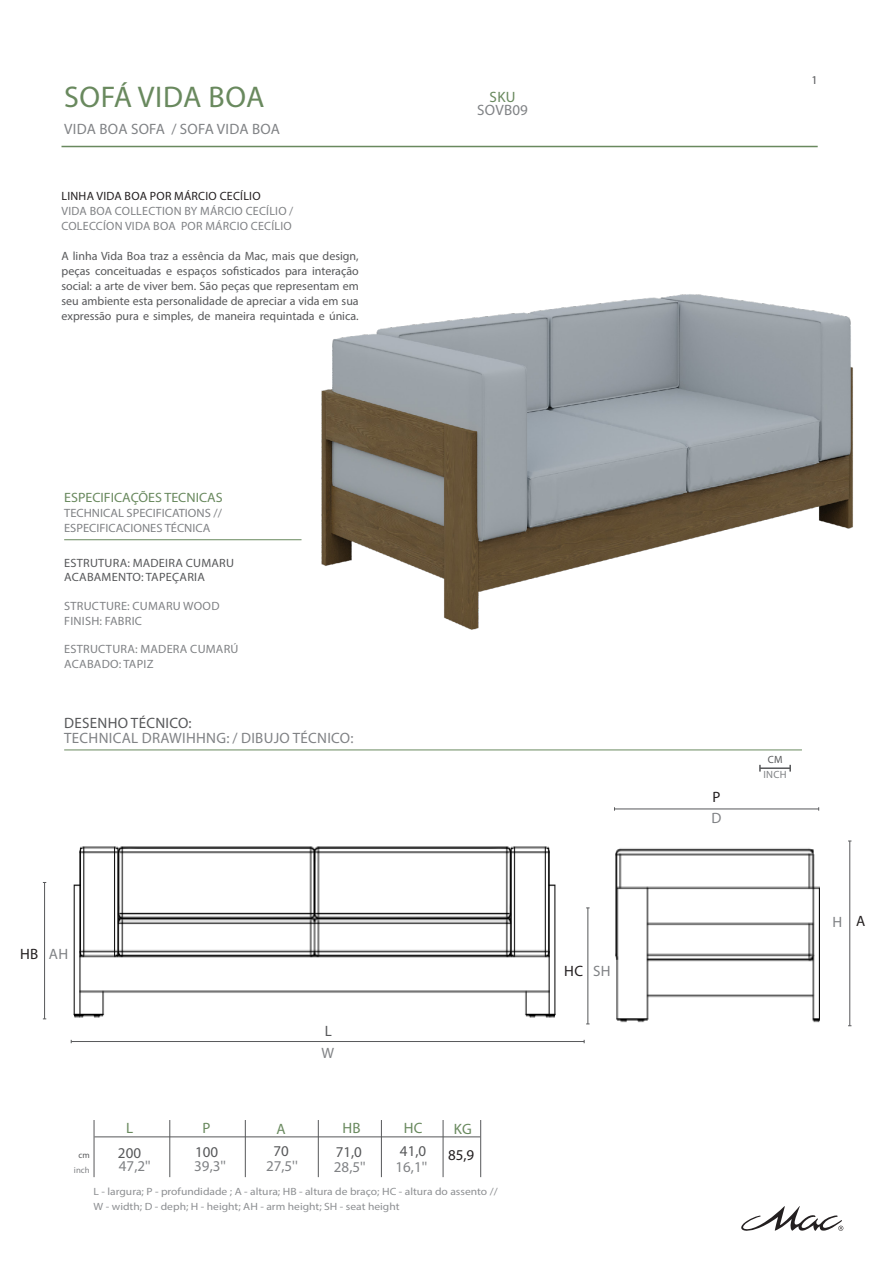
<style>
.page{position:relative;width:893px;height:1263px;background:#fff}
.page>*{position:absolute;margin:0;border:0;box-sizing:border-box;transform-origin:0 0}
.text{font:30px "Myriad Pro";letter-spacing:.02em;color:#69895e}
.text-2{font:15px "Myriad Pro";letter-spacing:.02em;color:#808285}
.text-3{font:15px "Myriad Pro";letter-spacing:.02em;color:#57585a}
.text-4{font:15px "Myriad Pro";letter-spacing:.02em;color:#69895e}
.text-5{font:15px "Myriad Pro";color:#231f20}
.t1{font:13.5px "Myriad Pro";color:#69895e;scale:1.04 1}
.text-6{font:12px/15px "Myriad Pro";color:#57585a;text-align:justify}
.text-7{font:12px "Myriad Pro";letter-spacing:.02em;color:#808285}
.text-8{font:12px "Myriad Pro";color:#808285;scale:1.04 1}
.text-9{font:12px "Myriad Pro";letter-spacing:.02em;color:#57585a}
.text-10{font:12px "Myriad Pro";letter-spacing:.02em;color:#231f20}
.t2{font:10.5px "Myriad Pro";color:#8d8f92;scale:1.1 1}
.text-11{font:10.5px "Myriad Pro";color:#808285}
.text-12{font:10.5px "Myriad Pro";color:#57585a}
.text-13{font:8.7px "Myriad Pro";color:#808285}
.text-14{font:8.7px "Myriad Pro";color:#57585a}
</style>
<div class="page">
<img style="left:73px;top:846px;width:483px;height:172px">
<hr style="left:62px;top:146px;width:756px;height:1px;background:#69895e">
<svg style="left:741px;top:1206px;width:102px;height:25px"></svg>
<hr style="left:64px;top:750px;width:738px;height:1px;background:#69895e">
<hr style="left:64px;top:539px;width:237px;height:1px;background:#69895e">
<hr style="left:71px;top:1041px;width:513px;height:1px;background:#57585a">
<hr style="left:849px;top:841px;width:1px;height:185px;background:#57585a">
<hr style="left:614px;top:808px;width:205px;height:1px;background:#57585a">
<hr style="left:760px;top:767px;width:30px;height:2px;background:#57585a">
<hr style="left:94px;top:1136px;width:386px;height:1px;background:#57585a">
<hr style="left:169px;top:1120px;width:1px;height:57px;background:#57585a">
<hr style="left:245px;top:1120px;width:1px;height:57px;background:#57585a">
<hr style="left:318px;top:1120px;width:1px;height:57px;background:#57585a">
<hr style="left:94px;top:1120px;width:1px;height:57px;background:#57585a">
<hr style="left:381px;top:1120px;width:1px;height:57px;background:#57585a">
<hr style="left:443px;top:1120px;width:1px;height:57px;background:#57585a">
<hr style="left:480px;top:1120px;width:1px;height:57px;background:#57585a">
<hr style="left:587px;top:908px;width:1px;height:116px;background:#57585a">
<hr style="left:44px;top:882px;width:1px;height:137px;background:#57585a">
<img style="left:615px;top:848px;width:204px;height:175px">
<img style="left:321px;top:294px;width:532px;height:336px">
<p class="text" style="left:64px;top:79px;width:202px">SOFÁ VIDA BOA</p>
<p class="text-2" style="left:64px;top:120px;width:217px">VIDA BOA SOFA / SOFA VIDA BOA</p>
<p class="text-10" style="left:62px;top:188px;width:201px">LINHA VIDA BOA POR MÁRCIO CECÍLIO</p>
<p class="text-7" style="left:62px;top:203px;width:233px">VIDA BOA COLLECTION BY MÁRCIO CECÍLIO /</p>
<p class="text-7" style="left:62px;top:218px;width:232px">COLECCÍON VIDA BOA POR MÁRCIO CECÍLIO</p>
<p class="text-6" style="left:62px;top:248px;width:299px">A linha Vida Boa traz a essência da Mac, mais que design, peças conceituadas e espaços sofisticados para interação social: a arte de viver bem. São peças que representam em seu ambiente esta personalidade de apreciar a vida em sua expressão pura e simples, de maneira requintada e única.</p>
<p class="t1" style="left:64px;top:489px;width:154px">ESPECIFICAÇÕES TECNICAS</p>
<p class="text-8" style="left:64px;top:506px;width:153px">TECHNICAL SPECIFICATIONS //</p>
<p class="text-8" style="left:64px;top:521px;width:142px">ESPECIFICACIONES TÉCNICA</p>
<p class="text-9" style="left:64px;top:556px;width:171px">ESTRUTURA: MADEIRA CUMARU</p>
<p class="text-9" style="left:64px;top:570px;width:142px">ACABAMENTO: TAPEÇARIA</p>
<p class="text-7" style="left:64px;top:599px;width:157px">STRUCTURE: CUMARU WOOD</p>
<p class="text-7" style="left:64px;top:613px;width:79px">FINISH: FABRIC</p>
<p class="text-7" style="left:64px;top:642px;width:176px">ESTRUCTURA: MADERA CUMARÚ</p>
<p class="text-7" style="left:64px;top:656px;width:91px">ACABADO: TAPIZ</p>
<p class="text-3" style="left:64px;top:714px;width:129px">DESENHO TÉCNICO:</p>
<p class="text-2" style="left:64px;top:729px;width:291px">TECHNICAL DRAWIHHNG: / DIBUJO TÉCNICO:</p>
<p class="text-4" style="left:490px;top:88px;width:27px">SKU</p>
<p class="text-2" style="left:477px;top:101px;width:52px">SOVB09</p>
<p class="text-5" style="left:20px;top:945px;width:20px">HB</p>
<p class="text-2" style="left:49px;top:945px;width:21px">AH</p>
<p class="text-3" style="left:325px;top:1021px;width:9px">L</p>
<p class="text-2" style="left:321px;top:1044px;width:14px">W</p>
<p class="text-4" style="left:342px;top:1118px;width:20px">HB</p>
<p class="text-4" style="left:404px;top:1118px;width:20px">HC</p>
<p class="text-3" style="left:336px;top:1143px;width:28px">71,0</p>
<p class="text-2" style="left:334px;top:1157px;width:33px">28,5''</p>
<p class="text-4" style="left:203px;top:1118px;width:9px">P</p>
<p class="text-3" style="left:195px;top:1143px;width:25px">100</p>
<p class="text-4" style="left:126px;top:1119px;width:9px">L</p>
<p class="text-3" style="left:118px;top:1143px;width:25px">200</p>
<p class="text-4" style="left:454px;top:1120px;width:19px">KG</p>
<p class="text-5" style="left:448px;top:1146px;width:28px">85,9</p>
<p class="text-4" style="left:276px;top:1120px;width:11px">A</p>
<p class="text-3" style="left:273px;top:1142px;width:17px">70</p>
<p class="text-3" style="left:400px;top:1141px;width:28px">41,0</p>
<p class="text-2" style="left:396px;top:1157px;width:33px">16,1''</p>
<p class="text-14" style="left:78px;top:1149px;width:13px">cm</p>
<p class="text-13" style="left:74px;top:1164px;width:17px">inch</p>
<p class="text-2" style="left:119px;top:1157px;width:33px">47,2''</p>
<p class="text-2" style="left:194px;top:1157px;width:33px">39,3''</p>
<p class="text-2" style="left:266px;top:1157px;width:33px">27,5''</p>
<p class="t2" style="left:94px;top:1185px;width:369px">L - largura; P - profundidade ; A - altura; HB - altura de braço; HC - altura do assento //</p>
<p class="t2" style="left:94px;top:1200px;width:280px">W - width; D - deph; H - height; AH - arm height; SH - seat height</p>
<p class="text-5" style="left:564px;top:962px;width:20px">HC</p>
<p class="text-2" style="left:593px;top:962px;width:19px">SH</p>
<p class="text-6" style="left:811px;top:72px;width:8px">1</p>
<p class="text-5" style="left:713px;top:787px;width:9px">P</p>
<p class="text-2" style="left:712px;top:809px;width:11px">D</p>
<p class="text-12" style="left:768px;top:752px;width:16px">CM</p>
<p class="text-11" style="left:764px;top:768px;width:24px">INCH</p>
<p class="text-2" style="left:833px;top:913px;width:11px">H</p>
<p class="text-5" style="left:856px;top:911px;width:11px">A</p>
</div>
